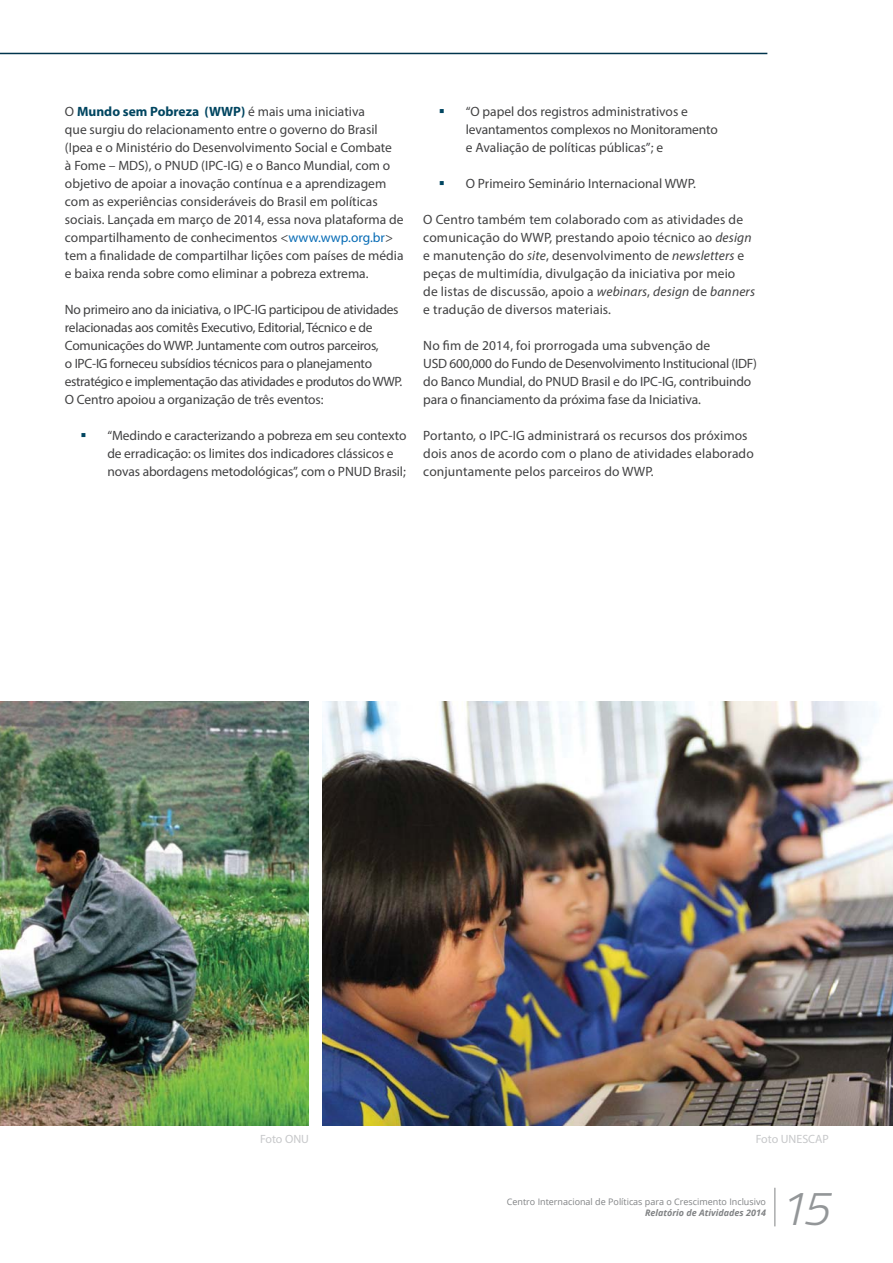
<style>
.page{position:relative;width:893px;height:1263px;background:#fff}
.page>*{position:absolute;margin:0;border:0;box-sizing:border-box;transform-origin:0 0}
.t1{font:italic 300 48.3px "Titillium";color:#939698}
.t2{font:13.5px/18px "Myriad Pro";color:#414142}
.t3{font:13.5px/18px "Myriad Pro";letter-spacing:-.02em;color:#414142}
.t4{font:12px "Myriad Pro";color:#c7c8ca}
.t5{font:9px "Open Sans";color:#808284}
.t6{font:italic 700 9px "Open Sans";color:#808284}
.s1{font-weight:700;color:#004560}
.s2{color:#066bb5}
.s3{font-style:italic}
</style>
<div class="page">
<hr style="left:774px;top:1188px;width:1px;height:38px;background:#808284">
<img style="left:0;top:702px;width:308px;height:424px">
<img style="left:322px;top:702px;width:571px;height:423px">
<hr style="left:0;top:53px;width:767px;height:1px;background:#00344c">
<p class="t2" style="left:65px;top:104px;width:340px">O <span class="s1">Mundo sem Pobreza (WWP)</span> é mais uma iniciativa<br>que surgiu do relacionamento entre o governo do Brasil (Ipea e o Ministério do Desenvolvimento Social e Combate<br>à Fome – MDS), o PNUD (IPC-IG) e o Banco Mundial, com o objetivo de apoiar a inovação contínua e a aprendizagem com as experiências consideráveis do Brasil em políticas sociais. Lançada em março de 2014, essa nova plataforma de compartilhamento de conhecimentos &lt;<span class="s2">www.wwp.org.br</span>&gt; tem a finalidade de compartilhar lições com países de média e baixa renda sobre como eliminar a pobreza extrema.</p>
<p class="t3" style="left:65px;top:302px;width:339px">No primeiro ano da iniciativa, o IPC-IG participou de atividades relacionadas aos comitês Executivo, Editorial, Técnico e de Comunicações do WWP. Juntamente com outros parceiros,<br>o IPC-IG forneceu subsídios técnicos para o planejamento estratégico e implementação das atividades e produtos do WWP.<br>O Centro apoiou a organização de três eventos:</p>
<p class="t2" style="left:107px;top:428px;width:300px">“Medindo e caracterizando a pobreza em seu contexto de erradicação: os limites dos indicadores clássicos e novas abordagens metodológicas”, com o PNUD Brasil;</p>
<p class="t2" style="left:466px;top:104px;width:254px">“O papel dos registros administrativos e levantamentos complexos no Monitoramento e Avaliação de políticas públicas”; e</p>
<p class="t2" style="left:466px;top:176px;width:231px">O Primeiro Seminário Internacional WWP.</p>
<p class="t2" style="left:423px;top:212px;width:333px">O Centro também tem colaborado com as atividades de comunicação do WWP, prestando apoio técnico ao <span class="s3">design </span>e manutenção do <span class="s3">site</span>, desenvolvimento de <span class="s3">newsletters</span> e peças de multimídia, divulgação da iniciativa por meio<br>de listas de discussão, apoio a <span class="s3">webinars</span>, <span class="s3">design</span> de <span class="s3">banners </span>e tradução de diversos materiais.</p>
<p class="t2" style="left:423px;top:338px;width:335px">No fim de 2014, foi prorrogada uma subvenção de<br>USD 600,000 do Fundo de Desenvolvimento Institucional (IDF) do Banco Mundial, do PNUD Brasil e do IPC-IG, contribuindo para o financiamento da próxima fase da Iniciativa.</p>
<p class="t2" style="left:423px;top:428px;width:332px">Portanto, o IPC-IG administrará os recursos dos próximos dois anos de acordo com o plano de atividades elaborado conjuntamente pelos parceiros do WWP.</p>
<p class="t4" style="left:260px;top:1134px;width:50px">Foto ONU</p>
<p class="t4" style="left:756px;top:1134px;width:75px">Foto UNESCAP</p>
<p class="t5" style="left:507px;top:1196px;width:261px">Centro Internacional de Políticas para o Crescimento Inclusivo</p>
<p class="t6" style="left:645px;top:1206px;width:122px">Relatório de Atividades 2014</p>
<h1 class="t1" style="left:778px;top:1173px;width:52px">15</h1>
</div>
